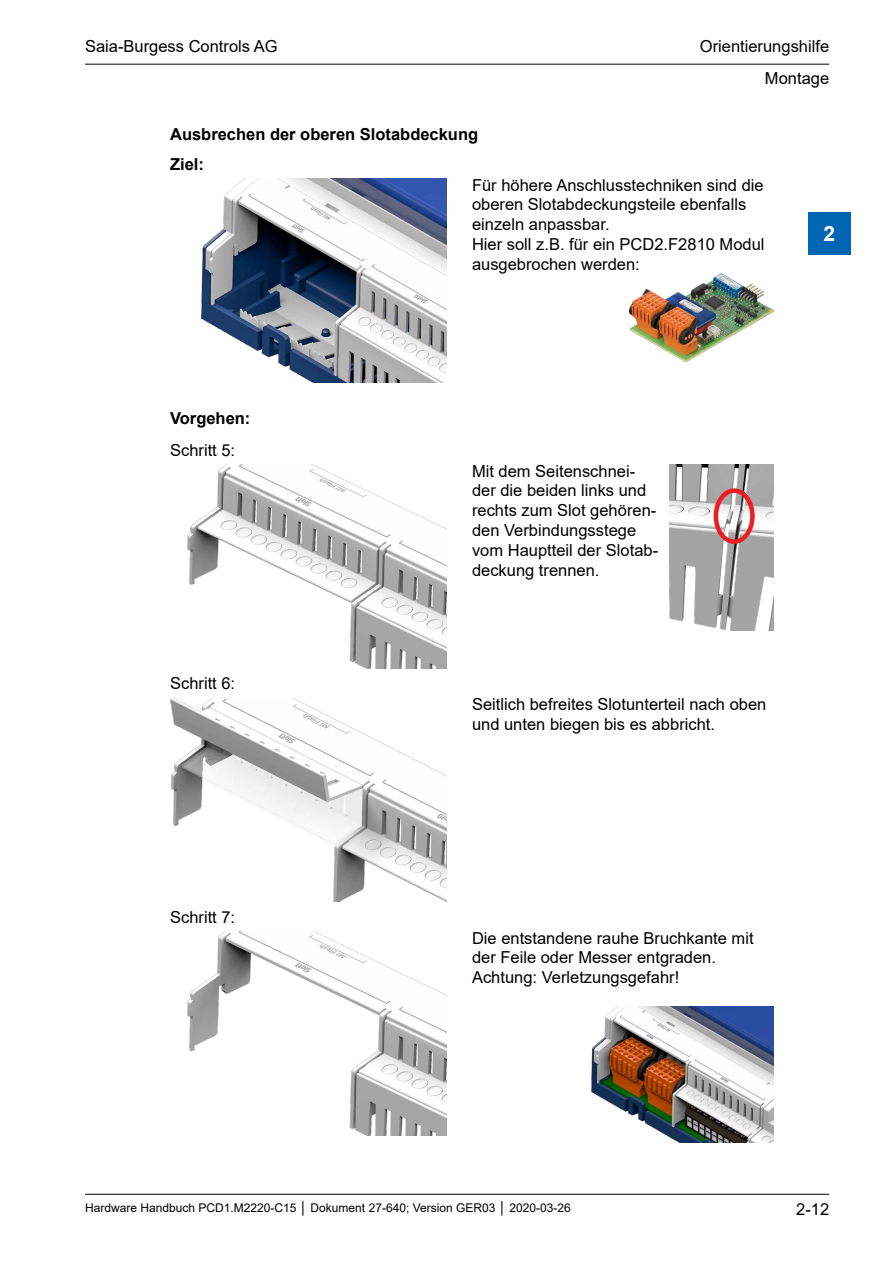
<style>
.page{position:relative;width:893px;height:1263px;background:#fff}
.page>*{position:absolute;margin:0;border:0;box-sizing:border-box;transform-origin:0 0}
.t1{font:700 21px "Arial";color:#fff}
.TextTabelle_11Pt{font:16.5px/19.8px "Arial";color:#000}
.TextTabelle_11Pt-2{font:700 16.5px "Arial";color:#000}
.t2{font:12px "Arial";color:#000}
</style>
<div class="page">
<hr style="left:85px;top:64px;width:744px;height:1px;background:#000">
<hr style="left:85px;top:1194px;width:744px;height:1px;background:#000">
<div style="left:808px;top:213px;width:42px;height:42px;background:#0066b3"></div>
<img style="left:202px;top:179px;width:244px;height:203px">
<img style="left:629px;top:273px;width:145px;height:88px">
<img style="left:187px;top:465px;width:259px;height:203px">
<img style="left:669px;top:465px;width:105px;height:166px">
<div style="left:714px;top:488px;width:41px;height:56px;border:4px solid #ed1d24;border-radius:50%"></div>
<img style="left:170px;top:698px;width:276px;height:204px">
<img style="left:187px;top:931px;width:259px;height:204px">
<img style="left:591px;top:1006px;width:183px;height:136px">
<p class="TextTabelle_11Pt" style="left:85px;top:37px;width:194px">Saia-Burgess Controls AG</p>
<p class="TextTabelle_11Pt" style="left:700px;top:37px;width:131px">Orientierungshilfe</p>
<p class="TextTabelle_11Pt" style="left:765px;top:68px;width:66px">Montage</p>
<p class="TextTabelle_11Pt-2" style="left:170px;top:122px;width:310px">Ausbrechen der oberen Slotabdeckung</p>
<p class="TextTabelle_11Pt-2" style="left:170px;top:152px;width:35px">Ziel:</p>
<p class="TextTabelle_11Pt" style="left:472px;top:175px;width:293px">Für höhere Anschlusstechniken sind die oberen Slotabdeckungsteile ebenfalls einzeln anpassbar.</p>
<p class="TextTabelle_11Pt" style="left:472px;top:234px;width:294px">Hier soll z.B. für ein PCD2.F2810 Modul ausgebrochen werden:</p>
<p class="TextTabelle_11Pt-2" style="left:170px;top:406px;width:82px">Vorgehen:</p>
<p class="TextTabelle_11Pt" style="left:170px;top:440px;width:67px">Schritt 5:</p>
<p class="TextTabelle_11Pt" style="left:170px;top:673px;width:67px">Schritt 6:</p>
<p class="TextTabelle_11Pt" style="left:472px;top:461px;width:188px">Mit dem Seitenschnei&shy;der die beiden links und rechts zum Slot gehören&shy;den Verbindungsstege vom Hauptteil der Slotab&shy;deckung trennen.</p>
<p class="TextTabelle_11Pt" style="left:472px;top:694px;width:296px">Seitlich befreites Slotunterteil nach oben und unten biegen bis es abbricht.</p>
<p class="t1" style="left:823px;top:218px;width:13px">2</p>
<p class="TextTabelle_11Pt" style="left:170px;top:907px;width:67px">Schritt 7:</p>
<p class="TextTabelle_11Pt" style="left:472px;top:928px;width:283px">Die entstandene rauhe Bruchkante mit der Feile oder Messer entgraden.<br>Achtung: Verletzungsgefahr!</p>
<p class="t2" style="left:85px;top:1200px;width:487px">Hardware Handbuch PCD1.M2220-C15 │ Dokument 27-640; Version GER03 │ 2020-03-26</p>
<p class="TextTabelle_11Pt" style="left:796px;top:1200px;width:35px">2-12</p>
</div>
